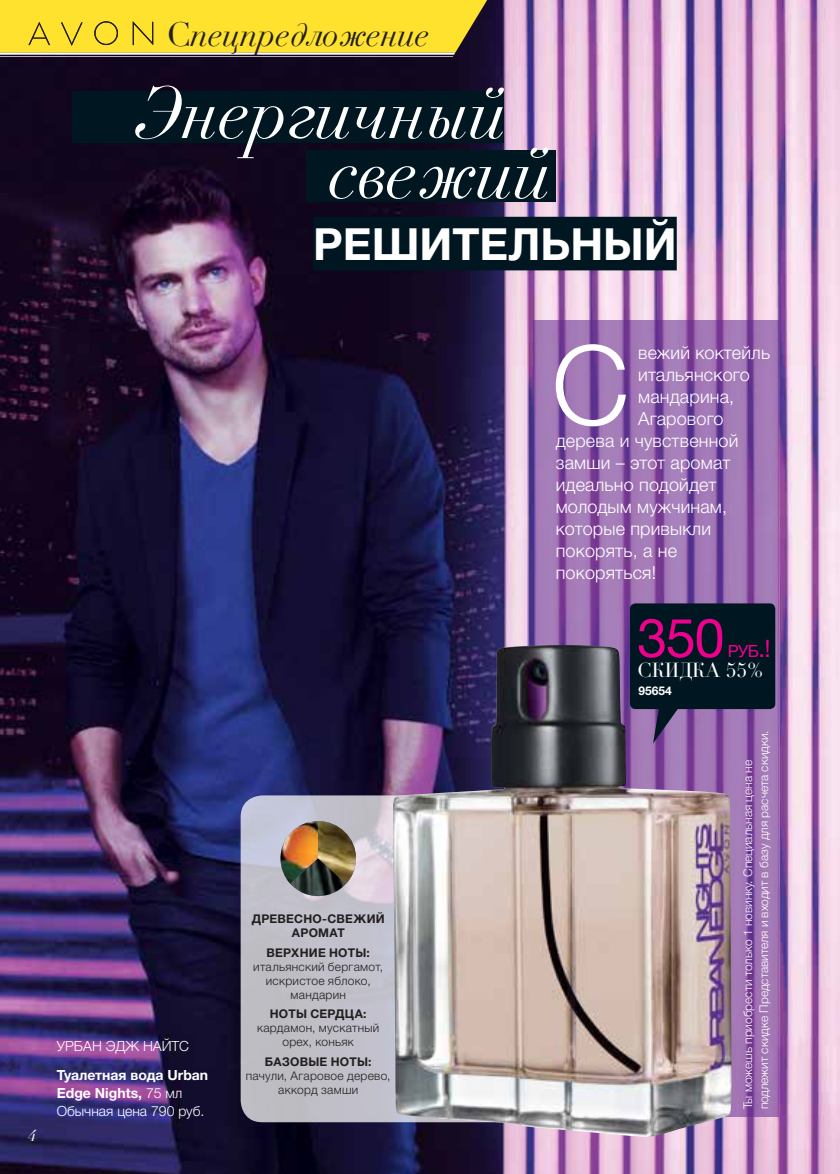
<style>
.page{position:relative;width:840px;height:1174px;background:#fff}
.page>*{position:absolute;margin:0;border:0;box-sizing:border-box;transform-origin:0 0}
.t1{font:300 110.4px "Helvetica Neue LTW1 Gs 45 Lt";color:#fff}
.t2{font:italic 72px/60px "Didot L Ts Pro";color:#fff}
.t3{font:54px "Helvetica Neue LTW1 Gs 55 Roman";color:#ec008c}
.t4{font:700 44.4px "Helvetica Neue LTW1 Gs 55 Roman";color:#fff}
.t5{font:italic 33.2px "Didot L Ts Pro";color:#231f20}
.t6{font:20px "Didot L Ts Pro";letter-spacing:.01em;color:#fff}
.t7{font:300 18px "Helvetica Neue LTW1 Gs 45 Lt";letter-spacing:.01em;color:#fff}
.t8{font:16.8px "Helvetica Neue LTW1 Gs 55 Roman";color:#ec008c}
.t9{font:italic 16px "Didot L Ts Pro";color:#fff}
.t10{font:700 14px/18px "Helvetica Neue LTW1 Gs 55 Roman";color:#fff}
.t11{font:300 14px "Helvetica Neue LTW1 Gs 45 Lt";color:#fff}
.t12{font:300 12px/16px "Helvetica Neue LTW1 Gs 45 Lt";color:#fff}
.t13{font:300 12px/14px "Helvetica Neue LTW1 Gs 45 Lt";letter-spacing:.025em;color:#231f20;text-align:center}
.t14{font:700 12px/14px "Helvetica Neue LTW1 Gs 55 Roman";letter-spacing:.11em;color:#231f20;text-align:center}
.t15{font:700 12px "Helvetica Neue LTW1 Gs 55 Roman";color:#fff}
.s1{font-style:normal}
.s2{font-family:"Helvetica Neue LTW1 Gs 45 Lt";font-weight:300}
.s3{font-size:24px}
</style>
<div class="page">
<img style="left:0;top:0;width:839px;height:1174px">
<div style="left:306px;top:151px;width:249px;height:51px;background:#001722"></div>
<hr style="left:0;top:56px;width:453px;height:1px;background:#fff">
<svg style="left:240px;top:795px;width:317px;height:327px;background:#c0bfc9"></svg>
<svg style="left:533px;top:320px;width:245px;height:797px;background:#9467ac"></svg>
<svg style="left:0;top:0;width:487px;height:55px;background:#f2d734"></svg>
<div style="left:313px;top:217px;width:363px;height:53px;background:#001722"></div>
<img style="left:392px;top:645px;width:340px;height:492px">
<div style="left:629px;top:603px;width:145px;height:106px;background:#001722;border-radius:5px"></div>
<svg style="left:652px;top:709px;width:26px;height:34px"></svg>
<img style="left:286px;top:884px;width:63px;height:12px">
<img style="left:280px;top:821px;width:76px;height:63px">
<div style="left:72px;top:92px;width:431px;height:51px;background:#001722"></div>
<h3 class="t5" style="left:166px;top:13px;width:264px"><span class="s1">С</span>пецпредложение</h3>
<h2 class="t2" style="left:328px;top:86px;width:224px;text-indent:-192px">Энергичный свежий</h2>
<h3 class="t4" style="left:313px;top:216px;width:365px">решительный</h3>
<p class="t9" style="left:28px;top:1125px;width:9px">4</p>
<p class="t11" style="left:57px;top:1037px;width:97px">УР БАН ЭДЖ НАЙТС</p>
<p class="t10" style="left:57px;top:1066px;width:153px">Туалетная вода Urban<br>Edge Nights, <span class="s2">75 мл</span></p>
<p class="t11" style="left:57px;top:1102px;width:149px">Обычная цена 790 руб.</p>
<p class="t14" style="left:251px;top:911px;width:134px">древесно-свежий аромат</p>
<p class="t14" style="left:266px;top:945px;width:10px">ВЕРХНИЕ</p>
<p class="t14" style="left:329px;top:945px;width:10px">НОТЫ</p>
<p class="t14" style="left:366px;top:945px;width:5px">:</p>
<p class="t13" style="left:253px;top:959px;width:131px">итальянский бергамот, искристое яблоко, мандарин</p>
<p class="t14" style="left:270px;top:1007px;width:10px">НОТЫ</p>
<p class="t14" style="left:310px;top:1007px;width:10px">СЕР</p>
<p class="t14" style="left:335px;top:1007px;width:33px">ДЦА:</p>
<p class="t13" style="left:257px;top:1021px;width:124px">кардамон, мускатный орех, коньяк</p>
<p class="t14" style="left:265px;top:1054px;width:36px">БАЗОВЫЕ</p>
<p class="t14" style="left:330px;top:1054px;width:10px">НОТЫ</p>
<p class="t14" style="left:368px;top:1054px;width:5px">:</p>
<p class="t13" style="left:246px;top:1069px;width:146px">пачули, Агаровое дерево, аккорд замши</p>
<h1 class="t1" style="left:551px;top:318px;width:72px">С</h1>
<p class="t7" style="left:638px;top:341px;width:133px">вежий коктейль</p>
<p class="t7" style="left:638px;top:363px;width:113px">итальянского</p>
<p class="t7" style="left:638px;top:385px;width:97px">мандарина,</p>
<p class="t7" style="left:638px;top:407px;width:87px">Агарового</p>
<p class="t7" style="left:555px;top:429px;width:184px">дерева и чувственной</p>
<p class="t7" style="left:555px;top:451px;width:176px">замши – этот аромат</p>
<p class="t7" style="left:555px;top:473px;width:162px">идеально подойдет</p>
<p class="t7" style="left:555px;top:495px;width:173px">молодым мужчинам,</p>
<p class="t7" style="left:555px;top:517px;width:157px">которые привыкли</p>
<p class="t7" style="left:555px;top:539px;width:123px">покорять, а не</p>
<p class="t7" style="left:555px;top:561px;width:102px">покоряться!</p>
<h3 class="t3" style="left:636px;top:604px;width:89px">350</h3>
<p class="t8" style="left:727px;top:641px;width:44px">руб<span class="s3">.!</span></p>
<p class="t6" style="left:636px;top:658px;width:127px">скидка 55%</p>
<p class="t15" style="left:638px;top:683px;width:35px">95654</p>
<p class="t12" style="left:739px;top:1109px;width:380px;rotate:-90deg">Ты можешь приобрести только 1 новинку. Специальная цена не подлежит скидке Представителя и входит в базу для расчета скидки.</p>
</div>
